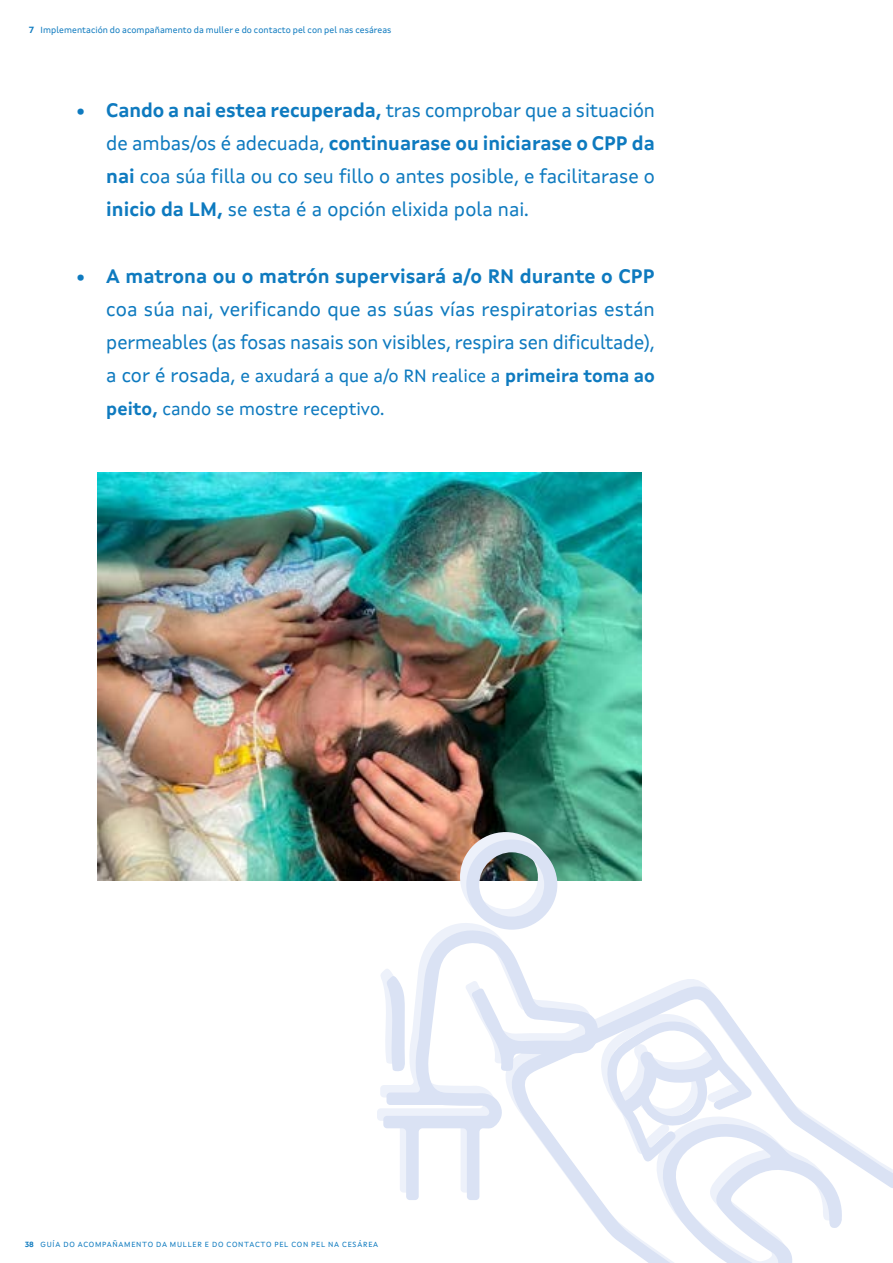
<style>
.page{position:relative;width:893px;height:1263px;background:#fff}
.page>*{position:absolute;margin:0;border:0;box-sizing:border-box;transform-origin:0 0}
.t1{font:19.5px/33px "Xunta Sans";letter-spacing:-.01em;color:#0e7abf;text-align:justify}
.t2{font:18px/33px "Xunta Sans";color:#0e7abf}
.t3{font:9px "Xunta Sans";letter-spacing:.01em;color:#0e7abf}
.t4{font:7.5px "Xunta Sans";letter-spacing:.1em;color:#0e7abf}
.s1{font-weight:700}
.s2{font-size:19.5px}
</style>
<div class="page">
<img style="left:98px;top:472px;width:544px;height:408px">
<svg style="left:460px;top:832px;width:98px;height:91px"></svg>
<svg style="left:381px;top:972px;width:2px;height:10px"></svg>
<svg style="left:383px;top:923px;width:152px;height:277px"></svg>
<svg style="left:508px;top:982px;width:385px;height:237px"></svg>
<svg style="left:598px;top:1008px;width:245px;height:255px"></svg>
<p class="t3" style="left:29px;top:25px;width:364px"><span class="s1">7</span> Implementación do acompañamento da muller e do contacto pel con pel nas cesáreas</p>
<p class="t1" style="left:106px;top:93px;width:550px;text-indent:-30px"><span class="s1">• Cando a nai estea recuperada,</span> tras comprobar que a situación de ambas/os é adecuada, <span class="s1">continuarase ou iniciarase o CPP da nai</span> coa súa filla ou co seu fillo o antes posible, e facilitarase o <span class="s1">inicio da LM,</span> se esta é a opción elixida pola nai.</p>
<p class="t1" style="left:106px;top:259px;width:550px;text-indent:-30px"><span class="s1">• A matrona ou o matrón supervisará a/o RN durante o CPP </span>coa súa nai, verificando que as súas vías respiratorias están permeables (as fosas nasais son visibles, respira sen dificultade),</p>
<p class="t2" style="left:106px;top:359px;width:550px"><span class="s2">a cor é rosada,</span> e axudará a que a/o RN realice a <span class="s1">primeira toma ao peito,</span> cando se mostre receptivo.</p>
<p class="t4" style="left:25px;top:1240px;width:355px"><span class="s1">38</span> GUÍA DO ACOMPAÑAMENTO DA MULLER E DO CONTACTO PEL CON PEL NA CESÁREA</p>
</div>
